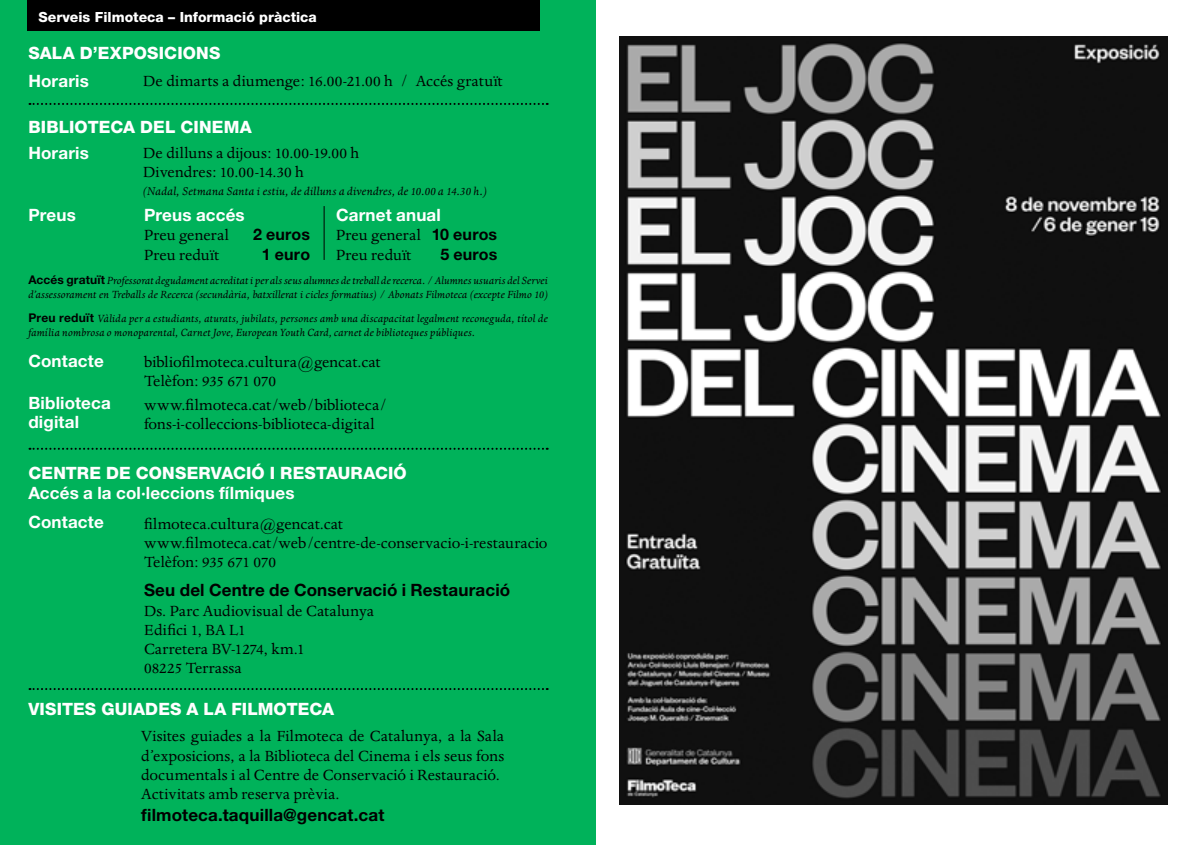
<style>
.page{position:relative;width:1191px;height:845px;background:#fff}
.page>*{position:absolute;margin:0;border:0;box-sizing:border-box;transform-origin:0 0}
.t1{font:17px/19.2px "Dante";letter-spacing:.005em;color:#000}
.t2{font:700 17px/29px "Helvetica Neue LT";letter-spacing:.01em;color:#fff}
.t3{font:800 17px "Helvetica Neue LT";letter-spacing:.01em;color:#fff}
.t4{font:700 17px "Helvetica Neue LT";letter-spacing:.01em;color:#000}
.t5{font:700 16px "Helvetica Neue LT";letter-spacing:.01em;color:#000}
.t6{font:800 14px "Helvetica Neue LT";color:#fff}
.t7{font:italic 13px "Dante";letter-spacing:.01em;color:#000}
.t8{font:italic 12px/14px "Dante";letter-spacing:.01em;color:#000}
.s1{font-family:"Helvetica Neue LT";font-weight:700;font-size:16px}
.s2{font-family:"Helvetica Neue LT";font-weight:700;font-style:normal}
</style>
<div class="page">
<div style="left:0;top:0;width:595px;height:845px;background:#00b25a"></div>
<div style="left:27px;top:0;width:512px;height:30px;background:#000"></div>
<svg style="left:29px;top:448px;width:519px;height:2px"></svg>
<svg style="left:29px;top:103px;width:519px;height:2px"></svg>
<svg style="left:29px;top:688px;width:519px;height:2px"></svg>
<hr style="left:324px;top:206px;width:1px;height:54px;background:#000">
<img style="left:619px;top:37px;width:548px;height:767px">
<p class="t6" style="left:39px;top:9px;width:280px">Serveis Filmoteca – Informació pràctica</p>
<p class="t3" style="left:28px;top:43px;width:194px">SALA D’EXPOSICIONS</p>
<p class="t2" style="left:28px;top:66px;width:62px">Horaris</p>
<p class="t1" style="left:143px;top:72px;width:361px">De dimarts a diumenge: 16.00-21.00 h / Accés gratuït</p>
<p class="t3" style="left:28px;top:117px;width:124px">BIBLIOTECA DEL</p>
<p class="t3" style="left:180px;top:117px;width:26px">CINEM</p>
<p class="t3" style="left:240px;top:117px;width:13px">A</p>
<p class="t2" style="left:28px;top:138px;width:62px">Horaris</p>
<p class="t1" style="left:143px;top:143px;width:217px">De dilluns a dijous: 10.00-19.00 h<br>Divendres: 10.00-14.30 h</p>
<p class="t7" style="left:143px;top:184px;width:345px">(Nadal, Setmana Santa i estiu, de dilluns a divendres, de 10.00 a 14.30 h.)</p>
<p class="t2" style="left:28px;top:200px;width:49px">Preus</p>
<p class="t2" style="left:336px;top:200px;width:106px">Carnet anual</p>
<p class="t1" style="left:336px;top:226px;width:163px">Preu general <span class="s1">10 euros<br></span>Preu reduït</p>
<p class="t2" style="left:144px;top:200px;width:102px">Preus accés</p>
<p class="t1" style="left:144px;top:226px;width:86px">Preu general</p>
<p class="t5" style="left:253px;top:225px;width:59px">2 euros</p>
<p class="t1" style="left:144px;top:245px;width:77px">Preu reduït</p>
<p class="t5" style="left:262px;top:244px;width:50px">1 euro</p>
<p class="t5" style="left:440px;top:244px;width:59px">5 euros</p>
<p class="t8" style="left:28px;top:274px;width:521px"><span class="s2">Accés gratuït</span> Professorat degudament acreditat i per als seus alumnes de treball de recerca. / Alumnes usuaris del Servei d’assessorament en Treballs de Recerca (secundària, batxillerat i cicles formatius) / Abonats Filmoteca (excepte Filmo 10)</p>
<p class="t8" style="left:28px;top:312px;width:521px"><span class="s2">Preu reduït</span> Vàlida per a estudiants, aturats, jubilats, persones amb una discapacitat legalment reconeguda, títol de família nombrosa o monoparental, Carnet Jove, European Youth Card, carnet de biblioteques públiques.</p>
<p class="t2" style="left:28px;top:346px;width:77px">Contacte</p>
<p class="t2" style="left:28px;top:393px;width:84px;line-height:19.2px">Biblioteca digital</p>
<p class="t1" style="left:144px;top:353px;width:238px">bibliofilmoteca.cultura@gencat.cat<br>Telèfon: 935 671 070</p>
<p class="t1" style="left:144px;top:396px;width:245px">www.filmoteca.cat/web/biblioteca/ fons-i-colleccions-biblioteca-digital</p>
<p class="t3" style="left:28px;top:463px;width:380px">CENTRE DE CONSERVACIÓ I RESTAURACIÓ</p>
<p class="t2" style="left:28px;top:478px;width:268px">Accés a la col·leccions fílmiques<br>Contacte</p>
<p class="t1" style="left:144px;top:514px;width:405px">filmoteca.cultura@gencat.cat www.filmoteca.cat/web/centre-de-conservacio-i-restauracio<br>Telèfon: 935 671 070</p>
<p class="t4" style="left:144px;top:580px;width:368px">Seu del Centre de Conservació i Restauració</p>
<p class="t1" style="left:144px;top:601px;width:232px">Ds. Parc Audiovisual de Catalunya<br>Edifici 1, BA L1<br>Carretera BV-1274, km.1<br>08225 Terrassa</p>
<p class="t3" style="left:28px;top:699px;width:295px">Visites g uiades A La Filmoteca</p>
<p class="t1" style="left:141px;top:727px;width:364px">Visites guiades a la Filmoteca de Catalunya, a la Sala d’exposicions, a la Biblioteca del Cinema i els seus fons documentals i al Centre de Conservació i Restauració.<br>Activitats amb reserva prèvia.</p>
<p class="t4" style="left:141px;top:804px;width:245px">filmoteca.taquilla@gencat.cat</p>
</div>
